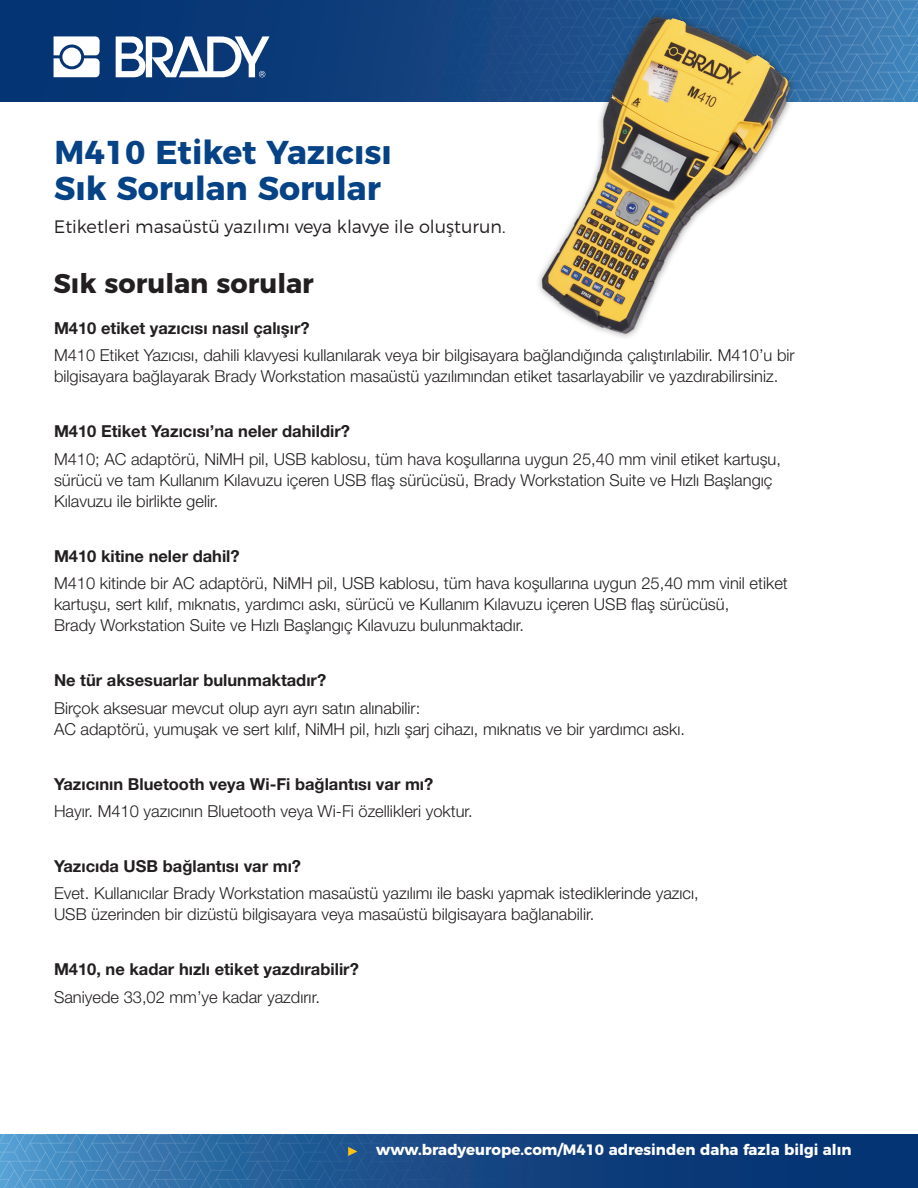
<style>
.page{position:relative;width:918px;height:1188px;background:#fff}
.page>*{position:absolute;margin:0;border:0;box-sizing:border-box;transform-origin:0 0}
.t1{font:700 33px "Montserrat";color:#054286}
.Section_Header{font:700 27px "Montserrat";color:#231f20}
.SubHeader{font:300 18px "Montserrat";color:#231f20}
.Body_Copy{font:300 16.5px/21px "Helvetica Neue LT Pro";color:#231f20}
.Body_Copy-2{font:700 16.5px "Helvetica Neue LT Pro";color:#231f20}
.Section_Header-2{font:700 15px "Montserrat";color:#fff}
</style>
<div class="page">
<img style="left:0;top:0;width:918px;height:102px">
<img style="left:0;top:1134px;width:918px;height:54px">
<svg style="left:54px;top:36px;width:46px;height:41px"></svg>
<div style="left:62px;top:48px;width:19px;height:18px;background:#fff;border-radius:50%"></div>
<svg style="left:116px;top:36px;width:154px;height:41px"></svg>
<img style="left:472px;top:0;width:368px;height:338px">
<svg style="left:348px;top:1147px;width:9px;height:9px"></svg>
<p class="t1" style="left:54px;top:125px;width:339px">M410 Etiket Yazıcısı</p>
<p class="t1" style="left:54px;top:161px;width:328px">Sık Sorulan Sorular</p>
<p class="SubHeader" style="left:54px;top:216px;width:453px">Etiketleri masaüstü yazılımı veya klavye ile oluşturun.</p>
<p class="Section_Header" style="left:54px;top:261px;width:262px">Sık sorulan sorular</p>
<p class="Body_Copy-2" style="left:54px;top:317px;width:257px">M410 etiket yazıcısı nasıl çalışır?</p>
<p class="Body_Copy" style="left:54px;top:345px;width:742px">M410 Etiket Yazıcısı, dahili klavyesi kullanılarak veya bir bilgisayara bağlandığında çalıştırılabilir. M410’u bir bilgisayara bağlayarak Brady Workstation masaüstü yazılımından etiket tasarlayabilir ve yazdırabilirsiniz.</p>
<p class="Body_Copy-2" style="left:54px;top:421px;width:297px">M410 Etiket Yazıcısı’na neler dahildir?</p>
<p class="Body_Copy" style="left:54px;top:448px;width:729px">M410; AC adaptörü, NiMH pil, USB kablosu, tüm hava koşullarına uygun 25,40 mm vinil etiket kartuşu, sürücü ve tam Kullanım Kılavuzu içeren USB flaş sürücüsü, Brady Workstation Suite ve Hızlı Başlangıç<br>Kılavuzu ile birlikte gelir.</p>
<p class="Body_Copy-2" style="left:54px;top:545px;width:187px">M410 kitine neler dahil?</p>
<p class="Body_Copy" style="left:54px;top:572px;width:735px">M410 kitinde bir AC adaptörü, NiMH pil, USB kablosu, tüm hava koşullarına uygun 25,40 mm vinil etiket kartuşu, sert kılıf, mıknatıs, yardımcı askı, sürücü ve Kullanım Kılavuzu içeren USB flaş sürücüsü,<br>Brady Workstation Suite ve Hızlı Başlangıç Kılavuzu bulunmaktadır.</p>
<p class="Body_Copy-2" style="left:54px;top:670px;width:274px">Ne tür aksesuarlar bulunmaktadır?</p>
<p class="Body_Copy" style="left:54px;top:697px;width:633px">Birçok aksesuar mevcut olup ayrı ayrı satın alınabilir:<br>AC adaptörü, yumuşak ve sert kılıf, NiMH pil, hızlı şarj cihazı, mıknatıs ve bir yardımcı askı.</p>
<p class="Body_Copy-2" style="left:54px;top:773px;width:381px">Yazıcının Bluetooth veya Wi-Fi bağlantısı var mı?</p>
<p class="Body_Copy" style="left:54px;top:800px;width:420px">Hayır. M410 yazıcının Bluetooth veya Wi-Fi özellikleri yoktur.</p>
<p class="Body_Copy-2" style="left:54px;top:856px;width:249px">Yazıcıda USB bağlantısı var mı?</p>
<p class="Body_Copy" style="left:54px;top:883px;width:646px">Evet. Kullanıcılar Brady Workstation masaüstü yazılımı ile baskı yapmak istediklerinde yazıcı,<br>USB üzerinden bir dizüstü bilgisayara veya masaüstü bilgisayara bağlanabilir.</p>
<p class="Body_Copy-2" style="left:54px;top:959px;width:306px">M410, ne kadar hızlı etiket yazdırabilir?</p>
<p class="Body_Copy" style="left:54px;top:986px;width:267px">Saniyede 33,02 mm’ye kadar yazdırır.</p>
<p class="Section_Header-2" style="left:376px;top:1138px;width:477px">www.bradyeurope.com/M410 adresinden daha fazla bilgi alın</p>
</div>
